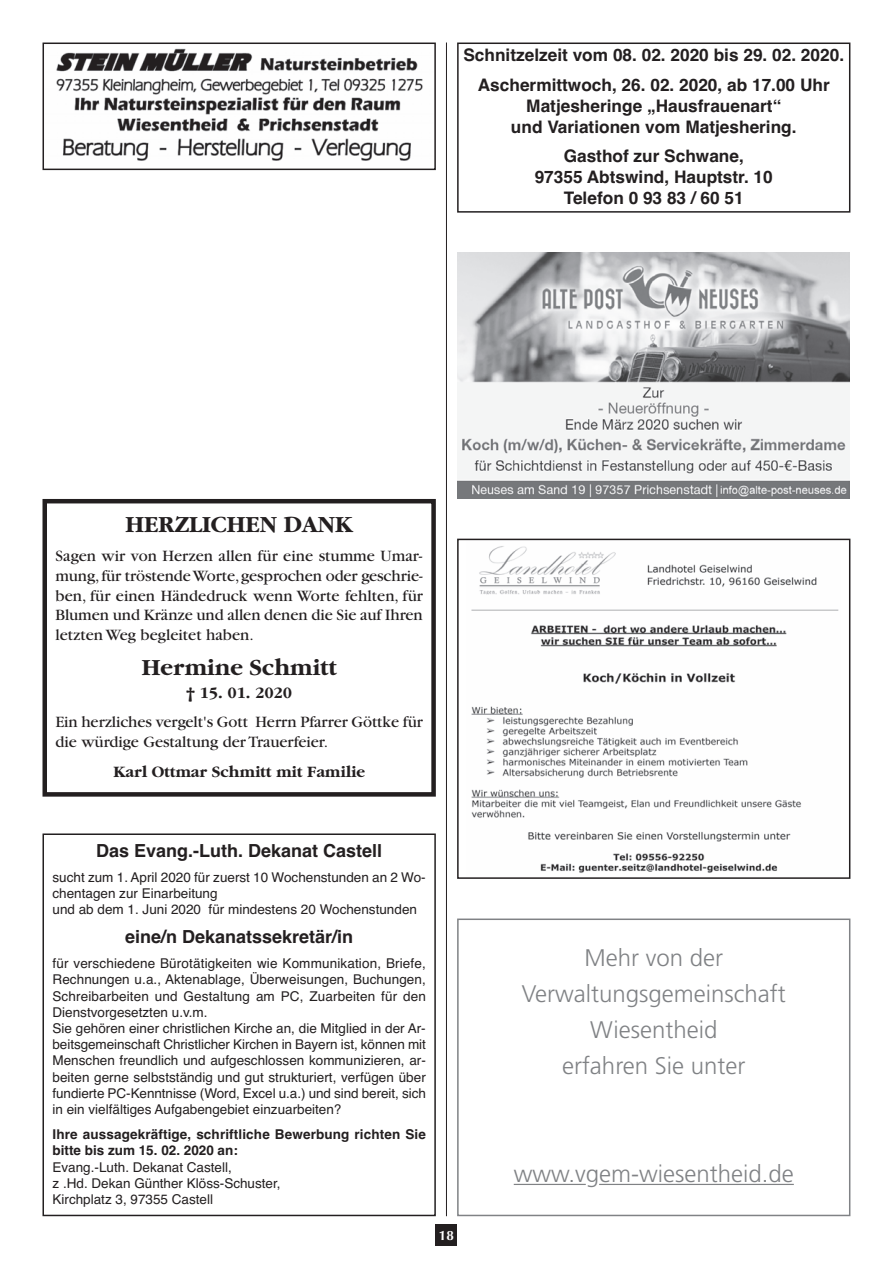
<style>
.page{position:relative;width:893px;height:1263px;background:#fff}
.page>*{position:absolute;margin:0;border:0;box-sizing:border-box;transform-origin:0 0}
.t1{font:300 24px/36px "Frutiger";color:#808285;text-align:center}
.t2{font:700 24px "Garamond";color:#231f20}
.t3{font:700 18px "Helvetica";color:#231f20}
.t4{font:700 17.25px/20.7px "Helvetica";color:#231f20;text-align:center}
.t5{font:16.5px/19.8px "Garamond";letter-spacing:-.005em;color:#231f20;text-align:justify}
.t6{font:700 16.5px "Garamond";color:#231f20}
.t7{font:13.5px/16.2px "Helvetica";color:#231f20}
.t8{font:700 13.5px/16.2px "Helvetica";letter-spacing:.01em;color:#231f20}
.t9{font:700 13.5px "Optima";color:#fff}
</style>
<div class="page">
<div style="left:436px;top:1225px;width:21px;height:21px;background:#231f20"></div>
<hr style="left:446px;top:43px;width:1px;height:1173px;background:#231f20">
<div style="left:43px;top:499px;width:393px;height:298px;border:4px solid #231f20"></div>
<div style="left:43px;top:833px;width:393px;height:383px;border:2px solid #231f20"></div>
<div style="left:457px;top:43px;width:393px;height:170px;border:2px solid #231f20"></div>
<img style="left:56px;top:48px;width:367px;height:113px">
<div style="left:43px;top:43px;width:393px;height:127px;border:2px solid #231f20"></div>
<div style="left:457px;top:918px;width:393px;height:298px;border:2px solid #808285"></div>
<hr style="left:514px;top:1184px;width:72px;height:1px;background:#808285">
<hr style="left:599px;top:1184px;width:195px;height:1px;background:#808285">
<img style="left:457px;top:252px;width:392px;height:247px">
<img style="left:471px;top:546px;width:368px;height:327px">
<div style="left:457px;top:539px;width:393px;height:340px;border:2px solid #231f20"></div>
<p class="t4" style="left:463px;top:41px;width:382px;line-height:29.7px">Schnitzelzeit vom 08. 02. 2020 bis 29. 02. 2020.<br>Aschermittwoch, 26. 02. 2020, ab 17.00 Uhr</p>
<p class="t4" style="left:511px;top:96px;width:287px">Matjesheringe „Hausfrauenart“ und Variationen vom Matjeshering.</p>
<p class="t4" style="left:535px;top:146px;width:240px">Gasthof zur Schwane,<br>97355 Abtswind, Hauptstr. 10<br>Telefon 0 93 83 / 60 51</p>
<h1 class="t2" style="left:125px;top:510px;width:229px">HERZLICHEN DANK</h1>
<p class="t5" style="left:56px;top:547px;width:369px">Sagen wir von Herzen allen für eine stumme Umar&shy;mung, für tröstende Worte, gesprochen oder geschrie&shy;ben, für einen Händedruck wenn Worte fehlten, für Blumen und Kränze und allen denen die Sie auf Ihren letzten Weg begleitet haben.</p>
<h1 class="t2" style="left:142px;top:653px;width:196px">Hermine Schmitt</h1>
<p class="t6" style="left:186px;top:683px;width:107px">† 15. 01. 2020</p>
<p class="t5" style="left:56px;top:714px;width:369px">Ein herzliches vergelt's Gott Herrn Pfarrer Göttke für die würdige Gestaltung der Trauerfeier.</p>
<p class="t6" style="left:113px;top:761px;width:253px">Karl Ottmar Schmitt mit Familie</p>
<h2 class="t3" style="left:96px;top:840px;width:288px">Das Evang.-Luth. Dekanat Castell</h2>
<p class="t7" style="left:53px;top:869px;width:375px">sucht zum 1. April 2020 für zuerst 10 Wochenstunden an 2 Wo&shy;chentagen zur Einarbeitung<br>und ab dem 1. Juni 2020 für mindestens 20 Wochenstunden</p>
<h2 class="t3" style="left:125px;top:926px;width:230px">eine/n Dekanatssekretär/in</h2>
<p class="t7" style="left:53px;top:955px;width:375px">für verschiedene Bürotätigkeiten wie Kommunikation, Briefe, Rechnungen u.a., Aktenablage, Überweisungen, Buchungen, Schreibarbeiten und Gestaltung am PC, Zuarbeiten für den Dienstvorgesetzten u.v.m.<br>Sie gehören einer christlichen Kirche an, die Mitglied in der Ar&shy;beitsgemeinschaft Christlicher Kirchen in Bayern ist, können mit Menschen freundlich und aufgeschlossen kommunizieren, ar&shy;beiten gerne selbstständig und gut strukturiert, verfügen über fundierte PC-Kenntnisse (Word, Excel u.a.) und sind bereit, sich in ein vielfältiges Aufgabengebiet einzuarbeiten?</p>
<p class="t8" style="left:53px;top:1126px;width:375px">Ihre aussagekräftige, schriftliche Bewerbung richten Sie bitte bis zum 15. 02. 2020 an:</p>
<p class="t7" style="left:53px;top:1159px;width:230px">Evang.-Luth. Dekanat Castell,<br>z .Hd. Dekan Günther Klöss-Schuster,<br>Kirchplatz 3, 97355 Castell</p>
<p class="t9" style="left:439px;top:1227px;width:17px">18</p>
<h1 class="t1" style="left:522px;top:941px;width:266px">Mehr von der<br>Verwaltungsgemeinschaft<br>Wiesentheid<br>erfahren Sie unter</h1>
<h1 class="t1" style="left:514px;top:1157px;width:282px">www.vgem-wiesentheid.de</h1>
</div>
